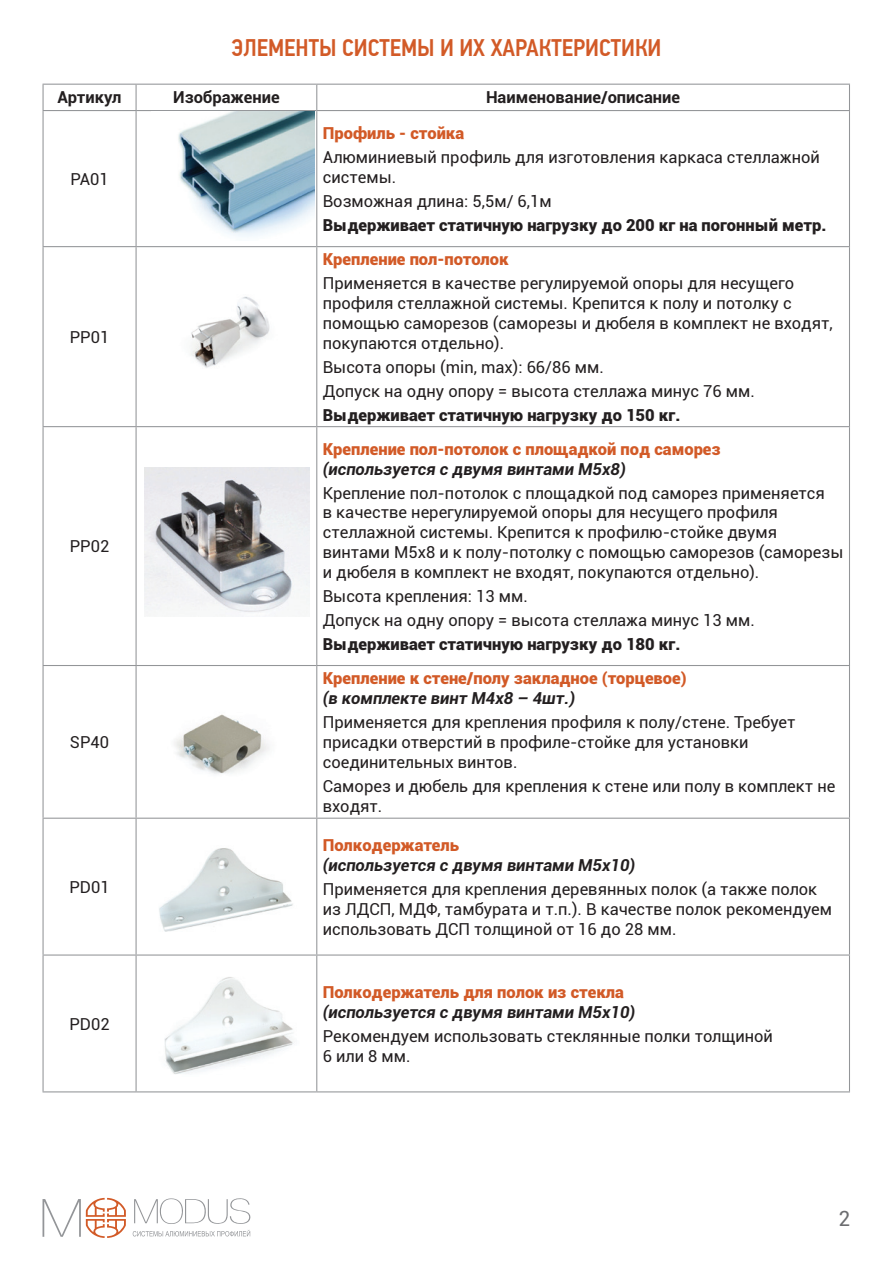
<style>
.page{position:relative;width:893px;height:1263px;background:#fff}
.page>*{position:absolute;margin:0;border:0;box-sizing:border-box;transform-origin:0 0}
.t1{font:500 24px "PF Din Text Cond Pro";color:#d25a27}
.t2{font:21px "Roboto";color:#6c6d70}
.t3{font:16.5px/19.8px "Roboto";color:#231f20}
.t4{font:900 16.5px "Roboto";color:#d25a27}
.t5{font:900 16.5px "Roboto";color:#231f20}
.t6{font:italic 700 16.5px "Roboto";color:#231f20}
.t7{font:700 16.5px "Roboto";color:#231f20}
</style>
<div class="page">
<hr style="left:43px;top:84px;width:93px;height:1px;background:#939598">
<svg style="left:43px;top:85px;width:1px;height:25px"></svg>
<hr style="left:136px;top:84px;width:181px;height:1px;background:#939598">
<svg style="left:136px;top:85px;width:1px;height:25px"></svg>
<hr style="left:317px;top:84px;width:533px;height:1px;background:#939598">
<svg style="left:316px;top:85px;width:1px;height:25px"></svg>
<svg style="left:849px;top:85px;width:1px;height:25px"></svg>
<hr style="left:43px;top:110px;width:93px;height:1px;background:#939598">
<hr style="left:43px;top:111px;width:1px;height:135px;background:#939598">
<hr style="left:136px;top:110px;width:181px;height:1px;background:#939598">
<hr style="left:136px;top:111px;width:1px;height:135px;background:#939598">
<hr style="left:317px;top:110px;width:533px;height:1px;background:#939598">
<hr style="left:316px;top:111px;width:1px;height:135px;background:#939598">
<hr style="left:849px;top:111px;width:1px;height:135px;background:#939598">
<hr style="left:43px;top:246px;width:93px;height:1px;background:#939598">
<hr style="left:43px;top:247px;width:1px;height:179px;background:#939598">
<hr style="left:136px;top:246px;width:181px;height:1px;background:#939598">
<hr style="left:136px;top:247px;width:1px;height:179px;background:#939598">
<hr style="left:317px;top:246px;width:533px;height:1px;background:#939598">
<hr style="left:316px;top:247px;width:1px;height:179px;background:#939598">
<hr style="left:849px;top:247px;width:1px;height:179px;background:#939598">
<hr style="left:43px;top:426px;width:93px;height:1px;background:#939598">
<hr style="left:43px;top:427px;width:1px;height:238px;background:#939598">
<hr style="left:136px;top:426px;width:181px;height:1px;background:#939598">
<hr style="left:136px;top:427px;width:1px;height:238px;background:#939598">
<hr style="left:317px;top:426px;width:533px;height:1px;background:#939598">
<hr style="left:316px;top:427px;width:1px;height:238px;background:#939598">
<hr style="left:849px;top:427px;width:1px;height:238px;background:#939598">
<hr style="left:43px;top:665px;width:93px;height:1px;background:#939598">
<hr style="left:43px;top:666px;width:1px;height:152px;background:#939598">
<hr style="left:136px;top:665px;width:181px;height:1px;background:#939598">
<hr style="left:136px;top:666px;width:1px;height:152px;background:#939598">
<hr style="left:317px;top:665px;width:533px;height:1px;background:#939598">
<hr style="left:316px;top:666px;width:1px;height:152px;background:#939598">
<hr style="left:849px;top:666px;width:1px;height:152px;background:#939598">
<hr style="left:43px;top:818px;width:93px;height:1px;background:#939598">
<hr style="left:43px;top:819px;width:1px;height:135px;background:#939598">
<hr style="left:136px;top:818px;width:181px;height:1px;background:#939598">
<hr style="left:136px;top:819px;width:1px;height:135px;background:#939598">
<hr style="left:317px;top:818px;width:533px;height:1px;background:#939598">
<hr style="left:316px;top:819px;width:1px;height:135px;background:#939598">
<hr style="left:849px;top:819px;width:1px;height:135px;background:#939598">
<hr style="left:43px;top:954px;width:93px;height:1px;background:#939598">
<hr style="left:43px;top:955px;width:1px;height:136px;background:#939598">
<hr style="left:136px;top:954px;width:181px;height:1px;background:#939598">
<hr style="left:136px;top:955px;width:1px;height:136px;background:#939598">
<hr style="left:317px;top:954px;width:533px;height:1px;background:#939598">
<hr style="left:316px;top:955px;width:1px;height:136px;background:#939598">
<hr style="left:849px;top:955px;width:1px;height:136px;background:#939598">
<hr style="left:43px;top:1091px;width:93px;height:1px;background:#939598">
<hr style="left:136px;top:1091px;width:181px;height:1px;background:#939598">
<hr style="left:317px;top:1091px;width:533px;height:1px;background:#939598">
<svg style="left:43px;top:1198px;width:83px;height:40px"></svg>
<svg style="left:133px;top:1198px;width:118px;height:38px"></svg>
<img style="left:178px;top:112px;width:137px;height:125px">
<img style="left:191px;top:296px;width:79px;height:72px">
<img style="left:145px;top:467px;width:165px;height:146px">
<img style="left:174px;top:714px;width:95px;height:60px">
<img style="left:159px;top:848px;width:134px;height:84px">
<img style="left:164px;top:977px;width:130px;height:97px">
<h1 class="t1" style="left:232px;top:33px;width:431px">ЭЛЕМЕНТЫ СИСТЕМЫ И ИХ ХАРАКТЕРИСТИКИ</h1>
<p class="t7" style="left:58px;top:85px;width:65px">Артикул</p>
<p class="t7" style="left:173px;top:85px;width:108px">Изображение</p>
<p class="t7" style="left:486px;top:85px;width:196px">Наименование/описание</p>
<p class="t3" style="left:70px;top:168px;width:40px">PA01</p>
<p class="t3" style="left:70px;top:326px;width:41px">PP01</p>
<p class="t3" style="left:70px;top:536px;width:41px">PP02</p>
<p class="t3" style="left:70px;top:732px;width:41px">SP40</p>
<p class="t3" style="left:69px;top:876px;width:42px">PD01</p>
<p class="t3" style="left:69px;top:1013px;width:42px">PD02</p>
<p class="t4" style="left:323px;top:121px;width:143px">Профиль - стойка</p>
<p class="t3" style="left:323px;top:146px;width:499px">Алюминиевый профиль для изготовления каркаса стеллажной системы.</p>
<p class="t3" style="left:323px;top:190px;width:230px">Возможная длина: 5,5м/ 6,1м</p>
<p class="t5" style="left:323px;top:213px;width:505px">Выдерживает статичную нагрузку до 200 кг на погонный метр.</p>
<p class="t4" style="left:323px;top:247px;width:187px">Крепление пол-потолок</p>
<p class="t3" style="left:323px;top:273px;width:511px">Применяется в качестве регулируемой опоры для несущего профиля стеллажной системы. Крепится к полу и потолку с помощью саморезов (саморезы и дюбеля в комплект не входят, покупаются отдельно).</p>
<p class="t3" style="left:323px;top:354px;width:434px;line-height:24px">Высота опоры (min, max): 66/86 мм.<br>Допуск на одну опору = высота стеллажа минус 76 мм.</p>
<p class="t5" style="left:323px;top:403px;width:359px">Выдерживает статичную нагрузку до 150 кг.</p>
<p class="t4" style="left:323px;top:437px;width:400px">Крепление пол-потолок с площадкой под саморез</p>
<p class="t6" style="left:323px;top:457px;width:304px">(используется с двумя винтами М5х8)</p>
<p class="t3" style="left:323px;top:482px;width:522px">Крепление пол-потолок с площадкой под саморез применяется<br>в качестве нерегулируемой опоры для несущего профиля стеллажной системы. Крепится к профилю-стойке двумя винтами M5х8 и к полу-потолку с помощью саморезов (саморезы и дюбеля в комплект не входят, покупаются отдельно).</p>
<p class="t3" style="left:323px;top:583px;width:434px;line-height:24px">Высота крепления: 13 мм.<br>Допуск на одну опору = высота стеллажа минус 13 мм.</p>
<p class="t5" style="left:323px;top:632px;width:359px">Выдерживает статичную нагрузку до 180 кг.</p>
<p class="t4" style="left:323px;top:667px;width:365px">Крепление к стене/полу закладное (торцевое)</p>
<p class="t6" style="left:323px;top:687px;width:254px">(в комплекте винт М4х8 – 4шт.)</p>
<p class="t3" style="left:323px;top:712px;width:474px">Применяется для крепления профиля к полу/стене. Требует присадки отверстий в профиле-стойке для установки соединительных винтов.</p>
<p class="t3" style="left:323px;top:775px;width:514px">Саморез и дюбель для крепления к стене или полу в комплект не входят.</p>
<p class="t4" style="left:323px;top:833px;width:138px">Полкодержатель</p>
<p class="t6" style="left:323px;top:853px;width:314px">(используется с двумя винтами М5х10)</p>
<p class="t3" style="left:323px;top:879px;width:511px">Применяется для крепления деревянных полок (а также полок из ЛДСП, МДФ, тамбурата и т.п.). В качестве полок рекомендуем использовать ДСП толщиной от 16 до 28 мм.</p>
<p class="t4" style="left:323px;top:980px;width:303px">Полкодержатель для полок из стекла</p>
<p class="t6" style="left:323px;top:1000px;width:314px">(используется с двумя винтами М5х10)</p>
<p class="t3" style="left:323px;top:1025px;width:452px">Рекомендуем использовать стеклянные полки толщиной<br>6 или 8 мм.</p>
<p class="t2" style="left:839px;top:1204px;width:13px">2</p>
</div>
